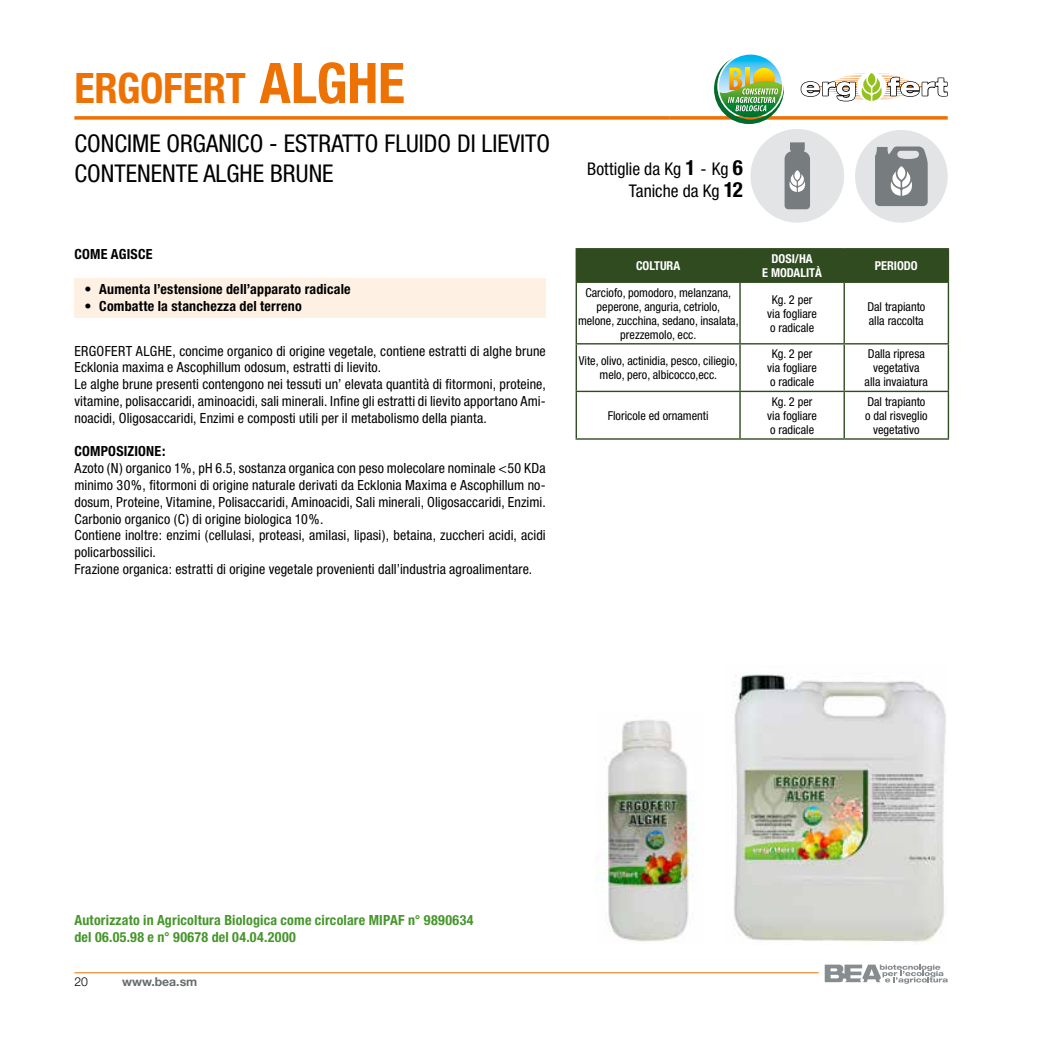
<style>
.page{position:relative;width:1042px;height:1042px;background:#fff}
.page>*{position:absolute;margin:0;border:0;box-sizing:border-box;transform-origin:0 0}
.t1{font:700 condensed 42px "Helvetica Neue";letter-spacing:-.005em;color:#ee7203}
.t2{font:condensed 24.5px/29.4px "Helvetica Neue";color:#000}
.t3{font:condensed 17.5px/21.7px "Helvetica Neue";color:#000;text-align:right}
.t4{font:condensed 14px/16.8px "Helvetica Neue";letter-spacing:.01em;color:#000}
.t5{font:700 condensed 14px "Helvetica Neue";letter-spacing:.015em;color:#000}
.t6{font:700 condensed 14px/16.8px "Helvetica Neue";letter-spacing:.015em;color:#46962b}
.t7{font:condensed 12.25px/14px "Helvetica Neue";color:#000;text-align:center}
.t8{font:700 condensed 12.25px/14px "Helvetica Neue";color:#fff;text-align:center}
.t9{font:700 12.25px "Helvetica Neue";color:#676c6e}
.t10{font:300 12.25px "Helvetica Neue";color:#000}
.s1{font-size:56px}
.s2{font-weight:700;font-size:21px}
</style>
<div class="page">
<hr style="left:74px;top:972px;width:745px;height:1px;background:#ee7203">
<svg style="left:825px;top:964px;width:122px;height:20px"></svg>
<svg style="left:74px;top:116px;width:596px;height:4px"></svg>
<svg style="left:670px;top:116px;width:277px;height:4px"></svg>
<img style="left:714px;top:58px;width:70px;height:66px">
<svg style="left:800px;top:74px;width:148px;height:28px"></svg>
<div style="left:74px;top:278px;width:472px;height:40px;background:#fef0e3"></div>
<div style="left:577px;top:249px;width:370px;height:32px;background:#304b20"></div>
<hr style="left:575px;top:248px;width:165px;height:1px;background:#304b20">
<hr style="left:575px;top:249px;width:2px;height:32px;background:#304b20">
<hr style="left:740px;top:248px;width:104px;height:1px;background:#304b20">
<hr style="left:739px;top:249px;width:2px;height:32px;background:#304b20">
<hr style="left:844px;top:248px;width:105px;height:1px;background:#304b20">
<hr style="left:843px;top:249px;width:2px;height:32px;background:#304b20">
<hr style="left:947px;top:249px;width:2px;height:32px;background:#304b20">
<hr style="left:575px;top:281px;width:165px;height:2px;background:#304b20">
<hr style="left:575px;top:283px;width:2px;height:60px;background:#304b20">
<hr style="left:740px;top:281px;width:104px;height:2px;background:#304b20">
<hr style="left:739px;top:283px;width:2px;height:60px;background:#304b20">
<hr style="left:844px;top:281px;width:105px;height:2px;background:#304b20">
<hr style="left:843px;top:283px;width:2px;height:60px;background:#304b20">
<hr style="left:947px;top:283px;width:2px;height:60px;background:#304b20">
<hr style="left:575px;top:343px;width:165px;height:1px;background:#304b20">
<hr style="left:575px;top:344px;width:2px;height:47px;background:#304b20">
<hr style="left:740px;top:343px;width:104px;height:1px;background:#304b20">
<hr style="left:739px;top:344px;width:2px;height:47px;background:#304b20">
<hr style="left:844px;top:343px;width:105px;height:1px;background:#304b20">
<hr style="left:843px;top:344px;width:2px;height:47px;background:#304b20">
<hr style="left:947px;top:344px;width:2px;height:47px;background:#304b20">
<hr style="left:575px;top:391px;width:165px;height:1px;background:#304b20">
<hr style="left:575px;top:392px;width:2px;height:46px;background:#304b20">
<hr style="left:740px;top:391px;width:104px;height:1px;background:#304b20">
<hr style="left:739px;top:392px;width:2px;height:46px;background:#304b20">
<hr style="left:844px;top:391px;width:105px;height:1px;background:#304b20">
<hr style="left:843px;top:392px;width:2px;height:46px;background:#304b20">
<hr style="left:947px;top:392px;width:2px;height:46px;background:#304b20">
<hr style="left:575px;top:438px;width:165px;height:2px;background:#304b20">
<hr style="left:740px;top:438px;width:104px;height:2px;background:#304b20">
<hr style="left:844px;top:438px;width:105px;height:2px;background:#304b20">
<div style="left:855px;top:130px;width:92px;height:93px;background:#e2e4e5;border-radius:50%"></div>
<svg style="left:875px;top:146px;width:52px;height:60px"></svg>
<img style="left:734px;top:673px;width:212px;height:271px">
<div style="left:750px;top:129px;width:94px;height:94px;background:#e2e4e5;border-radius:50%"></div>
<svg style="left:784px;top:142px;width:26px;height:67px"></svg>
<img style="left:595px;top:720px;width:99px;height:222px">
<h1 class="t1" style="left:74px;top:63px;width:332px">ERGOFERT <span class="s1">ALGHE</span></h1>
<h2 class="t2" style="left:74px;top:129px;width:477px">CONCIME ORGANICO - ESTRATTO FLUIDO DI LIEVITO<br>CONTENENTE ALGHE BRUNE</h2>
<p class="t5" style="left:74px;top:245px;width:80px">COME AGISCE</p>
<p class="t5" style="left:84px;top:281px;width:268px">• Aumenta l’estensione dell’apparato radicale</p>
<p class="t5" style="left:84px;top:298px;width:219px">• Combatte la stanchezza del terreno</p>
<p class="t4" style="left:74px;top:342px;width:473px">ERGOFERT ALGHE, concime organico di origine vegetale, contiene estratti di alghe brune Ecklonia maxima e Ascophillum odosum, estratti di lievito.<br>Le alghe brune presenti contengono nei tessuti un’ elevata quantità di fitormoni, proteine, vitamine, polisaccaridi, aminoacidi, sali minerali. Infine gli estratti di lievito apportano Ami&shy;noacidi, Oligosaccaridi, Enzimi e composti utili per il metabolismo della pianta.</p>
<p class="t5" style="left:74px;top:443px;width:92px">COMPOSIZIONE:</p>
<p class="t4" style="left:74px;top:460px;width:473px">Azoto (N) organico 1%, pH 6.5, sostanza organica con peso molecolare nominale &lt;50 KDa minimo 30%, fitormoni di origine naturale derivati da Ecklonia Maxima e Ascophillum no&shy;dosum, Proteine, Vitamine, Polisaccaridi, Aminoacidi, Sali minerali, Oligosaccaridi, Enzimi.<br>Carbonio organico (C) di origine biologica 10%.<br>Contiene inoltre: enzimi (cellulasi, proteasi, amilasi, lipasi), betaina, zuccheri acidi, acidi policarbossilici.<br>Frazione organica: estratti di origine vegetale provenienti dall’industria agroalimentare.</p>
<p class="t3" style="left:587px;top:158px;width:157px">Bottiglie da Kg <span class="s2">1</span> - Kg <span class="s2">6<br></span>Taniche da Kg <span class="s2">12</span></p>
<p class="t8" style="left:636px;top:259px;width:46px">COLTURA</p>
<p class="t8" style="left:762px;top:252px;width:61px">DOSI/HA<br>E MODALITÀ</p>
<p class="t8" style="left:875px;top:259px;width:44px">PERIODO</p>
<p class="t7" style="left:578px;top:285px;width:162px">Carciofo, pomodoro, melanzana, peperone, anguria, cetriolo, melone, zucchina, sedano, insalata, prezzemolo, ecc.</p>
<p class="t7" style="left:767px;top:292px;width:51px">Kg. 2 per via fogliare o radicale</p>
<p class="t7" style="left:867px;top:299px;width:59px;text-align:left">Dal trapianto alla raccolta</p>
<p class="t7" style="left:579px;top:354px;width:160px">Vite, olivo, actinidia, pesco, ciliegio, melo, pero, albicocco,ecc.</p>
<p class="t7" style="left:767px;top:347px;width:51px">Kg. 2 per via fogliare o radicale</p>
<p class="t7" style="left:864px;top:347px;width:65px">Dalla ripresa vegetativa alla invaiatura</p>
<p class="t7" style="left:608px;top:409px;width:102px">Floricole ed ornamenti</p>
<p class="t7" style="left:767px;top:395px;width:51px">Kg. 2 per via fogliare o radicale</p>
<p class="t7" style="left:865px;top:395px;width:64px">Dal trapianto o dal risveglio vegetativo</p>
<p class="t6" style="left:74px;top:911px;width:401px">Autorizzato in Agricoltura Biologica come circolare MIPAF n° 9890634 del 06.05.98 e n° 90678 del 04.04.2000</p>
<p class="t10" style="left:74px;top:974px;width:15px">20</p>
<p class="t9" style="left:122px;top:974px;width:77px">www.bea.sm</p>
</div>
